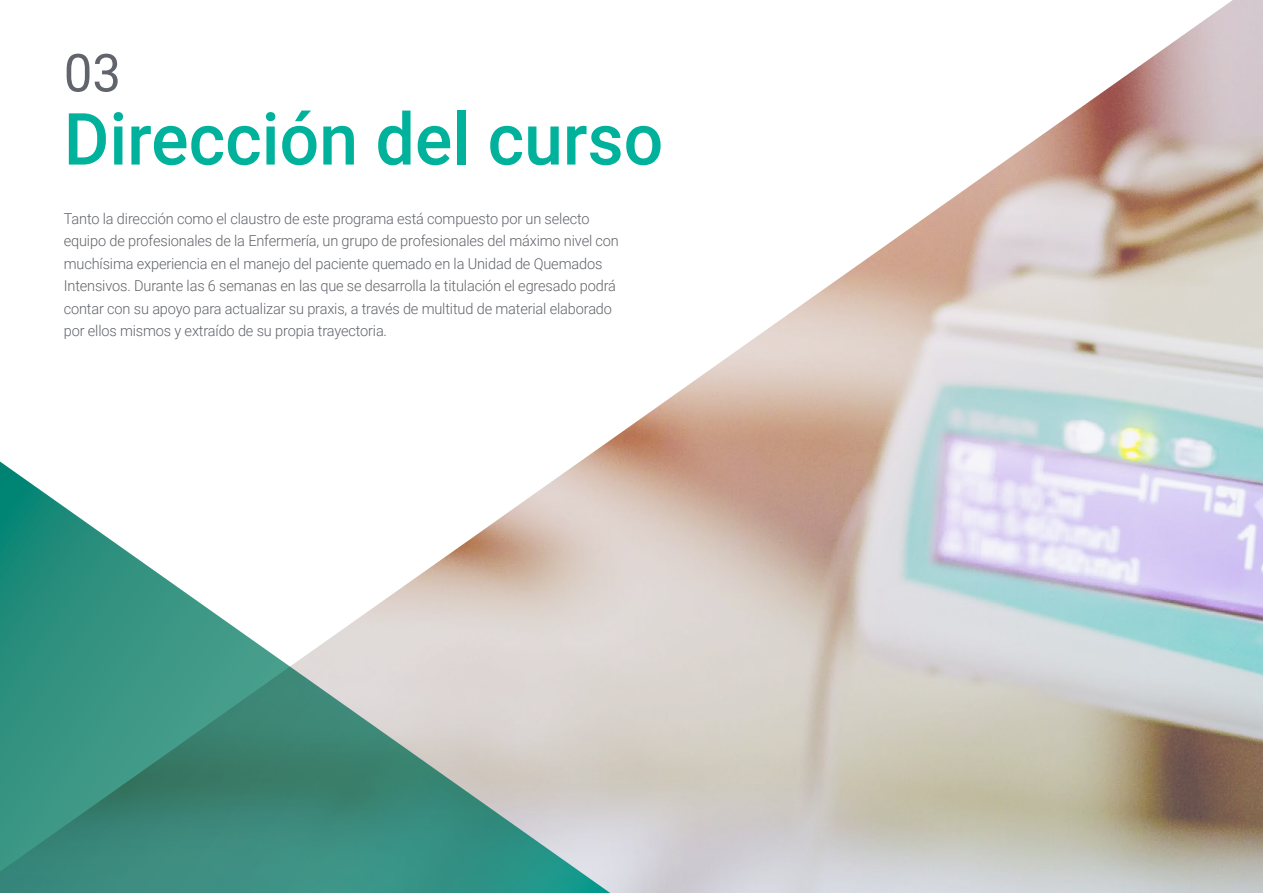
<style>
.page{position:relative;width:1263px;height:893px;background:#fff}
.page>*{position:absolute;margin:0;border:0;box-sizing:border-box;transform-origin:0 0}
.t1{font:500 72px "Roboto";color:#00b19b}
.t2{font:52.5px "Roboto";color:#61646a}
.t3{font:300 15px/22.5px "Roboto";letter-spacing:-.01em;color:#61646a}
</style>
<div class="page">
<img style="left:602px;top:0;width:661px;height:893px">
<svg style="left:0;top:446px;width:640px;height:447px"></svg>
<h2 class="t2" style="left:64px;top:36px;width:59px">03</h2>
<h1 class="t1" style="left:64px;top:89px;width:601px">Dirección del curso</h1>
<p class="t3" style="left:64px;top:207px;width:557px">Tanto la dirección como el claustro de este programa está compuesto por un selecto equipo de profesionales de la Enfermería, un grupo de profesionales del máximo nivel con muchísima experiencia en el manejo del paciente quemado en la Unidad de Quemados Intensivos. Durante las 6 semanas en las que se desarrolla la titulación el egresado podrá contar con su apoyo para actualizar su praxis, a través de multitud de material elaborado por ellos mismos y extraído de su propia trayectoria.</p>
</div>
